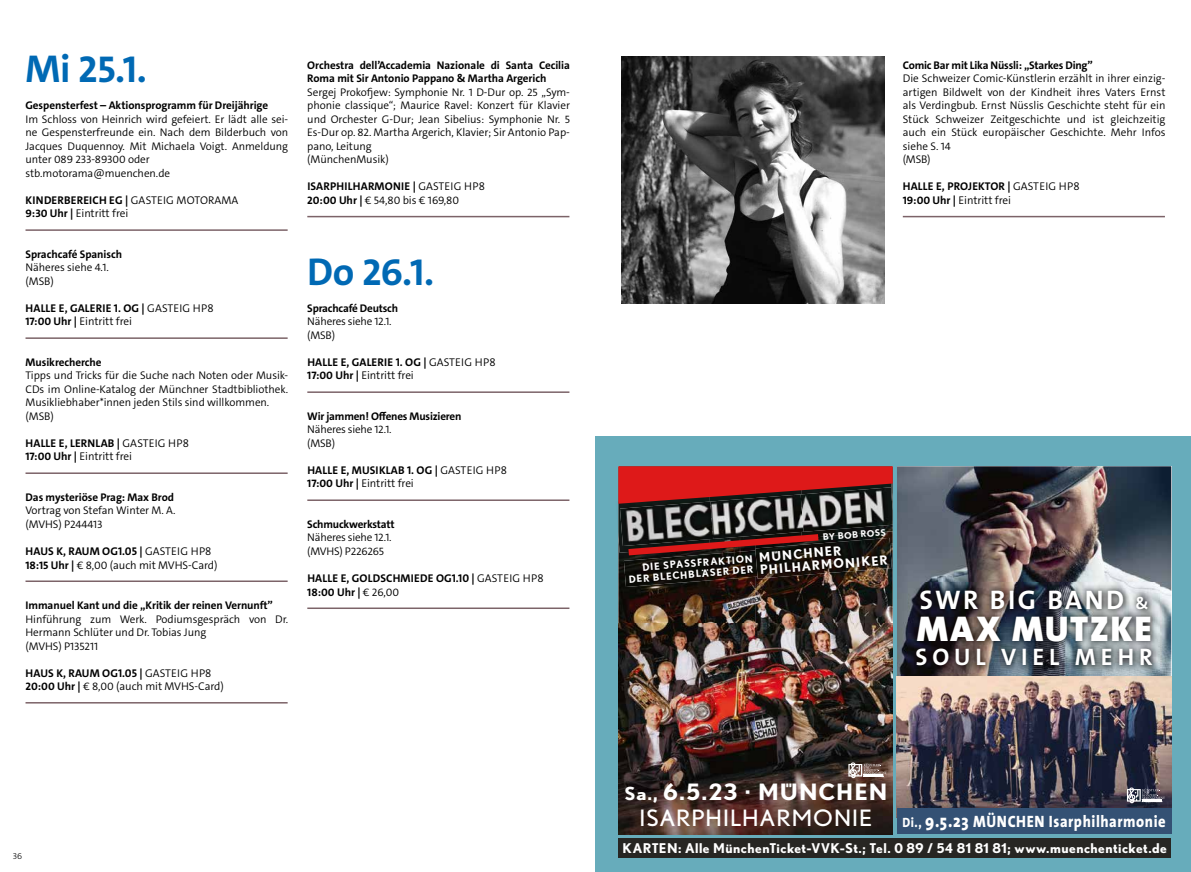
<style>
.page{position:relative;width:1191px;height:872px;background:#fff}
.page>*{position:absolute;margin:0;border:0;box-sizing:border-box;transform-origin:0 0}
.t1{font:700 39px "The Sans C5";letter-spacing:-.01em;color:#0069b4}
.t2{font:900 36px "The Sans";letter-spacing:.045em;color:#fff}
.t3{font:700 27px "The Sans";letter-spacing:.095em;color:#fff}
.t4{font:700 24px "The Sans";letter-spacing:.205em;color:#fff}
.t5{font:22.5px/25.5px "Nobel";letter-spacing:.04em;color:#fff;text-align:center;scale:1.05 1}
.t6{font:800 16.5px "The Sans";letter-spacing:.04em;color:#fff;scale:.88 1}
.t7{font:700 13.5px "Nobel";letter-spacing:.03em;color:#fff}
.t8{font:700 12.75px/12.9px "Nobel";color:#fff}
.t9{font:700 11.25px/13.5px "The Sans C5";letter-spacing:.015em;color:#000}
.t10{font:300 11.25px/13.5px "The Sans C5";letter-spacing:-.005em;color:#000}
.t11{font:300 11.1px/13.5px "The Sans C5";letter-spacing:-.005em;color:#000}
.t12{font:700 11.1px/13.5px "The Sans C5";letter-spacing:-.005em;color:#000}
.t13{font:700 9.9px/10.8px "Nobel";color:#fff;text-align:right}
.t14{font:700 9px "Nobel";color:#fff}
.t15{font:300 9px "The Sans C5";color:#000}
.s1{font-weight:700}
.s2{font-weight:300}
.s3{font-size:16.5px}
.s4{font-weight:700;font-size:18px}
.s5{font-size:13.5px}
.s6{font-size:18px}
</style>
<div class="page">
<hr style="left:26px;top:229px;width:262px;height:2px;background:#7c6368">
<hr style="left:26px;top:337px;width:262px;height:2px;background:#7c6368">
<hr style="left:26px;top:472px;width:262px;height:2px;background:#7c6368">
<hr style="left:26px;top:580px;width:262px;height:2px;background:#7c6368">
<hr style="left:26px;top:702px;width:262px;height:1px;background:#7c6368">
<hr style="left:307px;top:216px;width:262px;height:1px;background:#7c6368">
<hr style="left:307px;top:391px;width:262px;height:2px;background:#7c6368">
<hr style="left:307px;top:499px;width:262px;height:2px;background:#7c6368">
<hr style="left:307px;top:607px;width:262px;height:2px;background:#7c6368">
<img style="left:621px;top:57px;width:263px;height:246px">
<hr style="left:902px;top:216px;width:263px;height:1px;background:#7c6368">
<div style="left:595px;top:436px;width:596px;height:436px;background:#67acbb"></div>
<img style="left:618px;top:553px;width:274px;height:281px">
<img style="left:624px;top:553px;width:133px;height:34px">
<img style="left:755px;top:538px;width:137px;height:40px">
<img style="left:892px;top:502px;width:1px;height:29px">
<img style="left:618px;top:504px;width:10px;height:49px">
<img style="left:803px;top:532px;width:89px;height:6px">
<svg style="left:892px;top:510px;width:1px;height:15px"></svg>
<img style="left:620px;top:504px;width:90px;height:42px">
<img style="left:710px;top:504px;width:93px;height:30px">
<img style="left:800px;top:504px;width:92px;height:28px">
<svg style="left:848px;top:762px;width:38px;height:16px"></svg>
<img style="left:897px;top:466px;width:274px;height:211px">
<img style="left:897px;top:677px;width:274px;height:131px">
<div style="left:897px;top:808px;width:274px;height:26px;background:#345174"></div>
<div style="left:618px;top:838px;width:553px;height:19px;background:#272623"></div>
<img style="left:909px;top:583px;width:250px;height:90px">
<svg style="left:618px;top:466px;width:274px;height:38px;background:#af2222"></svg>
<svg style="left:628px;top:534px;width:190px;height:21px;background:#5c211f"></svg>
<svg style="left:1127px;top:787px;width:37px;height:16px"></svg>
<h1 class="t1" style="left:26px;top:44px;width:123px">Mi 25.1.</h1>
<p class="t12" style="left:26px;top:99px;width:244px">Gespensterfest – Aktionsprogramm für Dreijährige</p>
<p class="t11" style="left:26px;top:112px;width:264px">Im Schloss von Heinrich wird gefeiert. Er lädt alle sei&shy;ne Gespensterfreunde ein. Nach dem Bilderbuch von Jacques Duquennoy. Mit Michaela Voigt. Anmeldung unter 089 233-89300 oder stb.motorama@muenchen.de</p>
<p class="t10" style="left:26px;top:193px;width:214px"><span class="s1">KINDERBEREICH EG |</span> GASTEIG MOTORAMA<br><span class="s1">9:30 Uhr |</span> Eintritt frei</p>
<p class="t12" style="left:26px;top:247px;width:98px">Sprachcafé Spanisch</p>
<p class="t11" style="left:26px;top:261px;width:85px">Näheres siehe 4.1. (MSB)</p>
<p class="t9" style="left:26px;top:301px;width:190px">HALLE E, GALERIE 1. OG | <span class="s2">GASTEIG HP8<br></span>17:00 Uhr | <span class="s2">Eintritt frei</span></p>
<p class="t12" style="left:26px;top:355px;width:78px">Musikrecherche</p>
<p class="t11" style="left:26px;top:369px;width:264px">Tipps und Tricks für die Suche nach Noten oder Musik-CDs im Online-Katalog der Münchner Stadtbibliothek.<br>Musikliebhaber*innen jeden Stils sind willkommen. (MSB)</p>
<p class="t9" style="left:26px;top:436px;width:165px">HALLE E, LERNLAB | <span class="s2">GASTEIG HP8<br></span>17:00 Uhr | <span class="s2">Eintritt frei</span></p>
<p class="t12" style="left:26px;top:490px;width:150px">Das mysteriöse Prag: Max Brod</p>
<p class="t11" style="left:26px;top:504px;width:151px">Vortrag von Stefan Winter M. A. (MVHS) P244413</p>
<p class="t10" style="left:26px;top:544px;width:194px"><span class="s1">HAUS K, RAUM OG1.05 |</span> GASTEIG HP8<br><span class="s1">18:15 Uhr |</span> € 8,00 (auch mit MVHS-Card)</p>
<p class="t12" style="left:26px;top:598px;width:249px">Immanuel Kant und die „Kritik der reinen Vernunft”</p>
<p class="t11" style="left:26px;top:612px;width:264px">Hinführung zum Werk. Podiumsgespräch von Dr.<br>Hermann Schlüter und Dr. Tobias Jung<br>(MVHS) P135211</p>
<p class="t10" style="left:26px;top:666px;width:200px"><span class="s1">HAUS K, RAUM OG1.05 |</span> GASTEIG HP8<br><span class="s1">20:00 Uhr |</span> € 8,00 (auch mit MVHS-Card)</p>
<p class="t12" style="left:307px;top:58px;width:264px">Orchestra dell’Accademia Nazionale di Santa Cecilia<br>Roma mit Sir Antonio Pappano &amp; Martha Argerich</p>
<p class="t11" style="left:307px;top:85px;width:264px">Sergej Prokofjew: Symphonie Nr. 1 D-Dur op. 25 „Sym&shy;phonie classique“; Maurice Ravel: Konzert für Klavier und Orchester G-Dur; Jean Sibelius: Symphonie Nr. 5<br>Es-Dur op. 82. Martha Argerich, Klavier; Sir Antonio Pap&shy;pano, Leitung<br>(MünchenMusik)</p>
<p class="t9" style="left:307px;top:180px;width:179px">ISARPHILHARMONIE | <span class="s2">GASTEIG HP8<br></span>20:00 Uhr | <span class="s2">€ 54,80 bis € 169,80</span></p>
<h1 class="t1" style="left:307px;top:247px;width:128px">Do 26.1.</h1>
<p class="t12" style="left:307px;top:301px;width:92px">Sprachcafé Deutsch</p>
<p class="t11" style="left:307px;top:315px;width:86px">Näheres siehe 12.1. (MSB)</p>
<p class="t9" style="left:307px;top:355px;width:190px">HALLE E, GALERIE 1. OG | <span class="s2">GASTEIG HP8<br></span>17:00 Uhr | <span class="s2">Eintritt frei</span></p>
<p class="t12" style="left:307px;top:409px;width:156px">Wir jammen! Offenes Musizieren</p>
<p class="t11" style="left:307px;top:423px;width:86px">Näheres siehe 12.1. (MSB)</p>
<p class="t9" style="left:307px;top:463px;width:201px">HALLE E, MUSIKLAB 1. OG | <span class="s2">GASTEIG HP8<br></span>17:00 Uhr | <span class="s2">Eintritt frei</span></p>
<p class="t12" style="left:307px;top:517px;width:89px">Schmuckwerkstatt</p>
<p class="t11" style="left:307px;top:531px;width:86px">Näheres siehe 12.1. (MVHS) P226265</p>
<p class="t9" style="left:307px;top:571px;width:238px">HALLE E, GOLDSCHMIEDE OG1.10 | <span class="s2">GASTEIG HP8<br></span>18:00 Uhr | <span class="s2">€ 26,00</span></p>
<p class="t15" style="left:13px;top:850px;width:11px">36</p>
<p class="t12" style="left:902px;top:58px;width:191px">Comic Bar mit Lika Nüssli: „Starkes Ding”</p>
<p class="t11" style="left:902px;top:72px;width:264px">Die Schweizer Comic-Künstlerin erzählt in ihrer einzig&shy;artigen Bildwelt von der Kindheit ihres Vaters Ernst als Verdingbub. Ernst Nüsslis Geschichte steht fü r ein Stück Schweizer Zeitgeschichte und ist gleichzeitig auch ein Stück europäischer Geschichte. Mehr Infos siehe S. 14<br>(MSB)</p>
<p class="t9" style="left:902px;top:180px;width:178px">HALLE E, PROJEKTOR | <span class="s2">GASTEIG HP8<br></span>19:00 Uhr | <span class="s2">Eintritt frei</span></p>
<p class="t14" style="left:822px;top:532px;width:65px;rotate:-5deg">BY BOB ROSS</p>
<p class="t13" style="left:627px;top:563px;width:127px;rotate:-5deg">DIE SPASSFRAKTION<br>DER BLECHBLÄSER DER</p>
<p class="t8" style="left:758px;top:550px;width:130px;rotate:-5deg">MÜNCHNER<br>PHILHARMONIKER</p>
<h3 class="t3" style="left:919px;top:577px;width:231px">SWR BIG BAND <span class="s3">&amp;</span></h3>
<h2 class="t2" style="left:916px;top:598px;width:236px">MAX MUTZKE</h2>
<h3 class="t4" style="left:915px;top:636px;width:239px">SOUL VIEL MEHR</h3>
<h3 class="t5" style="left:624px;top:779px;width:252px"><span class="s4">Sa.,</span> <span class="s1">6.5.23 · MÜNCHEN<br></span>ISARPHILHARMONIE</h3>
<h3 class="t6" style="left:902px;top:807px;width:301px"><span class="s5">Di.,</span> <span class="s6">9.5.23</span> MÜNCHEN Isarphilharmonie</h3>
<p class="t7" style="left:622px;top:839px;width:546px">KARTEN: Alle MünchenTicket-VVK-St.; Tel. 0 89 / 54 81 81 81; www.muenchenticket.de</p>
</div>
